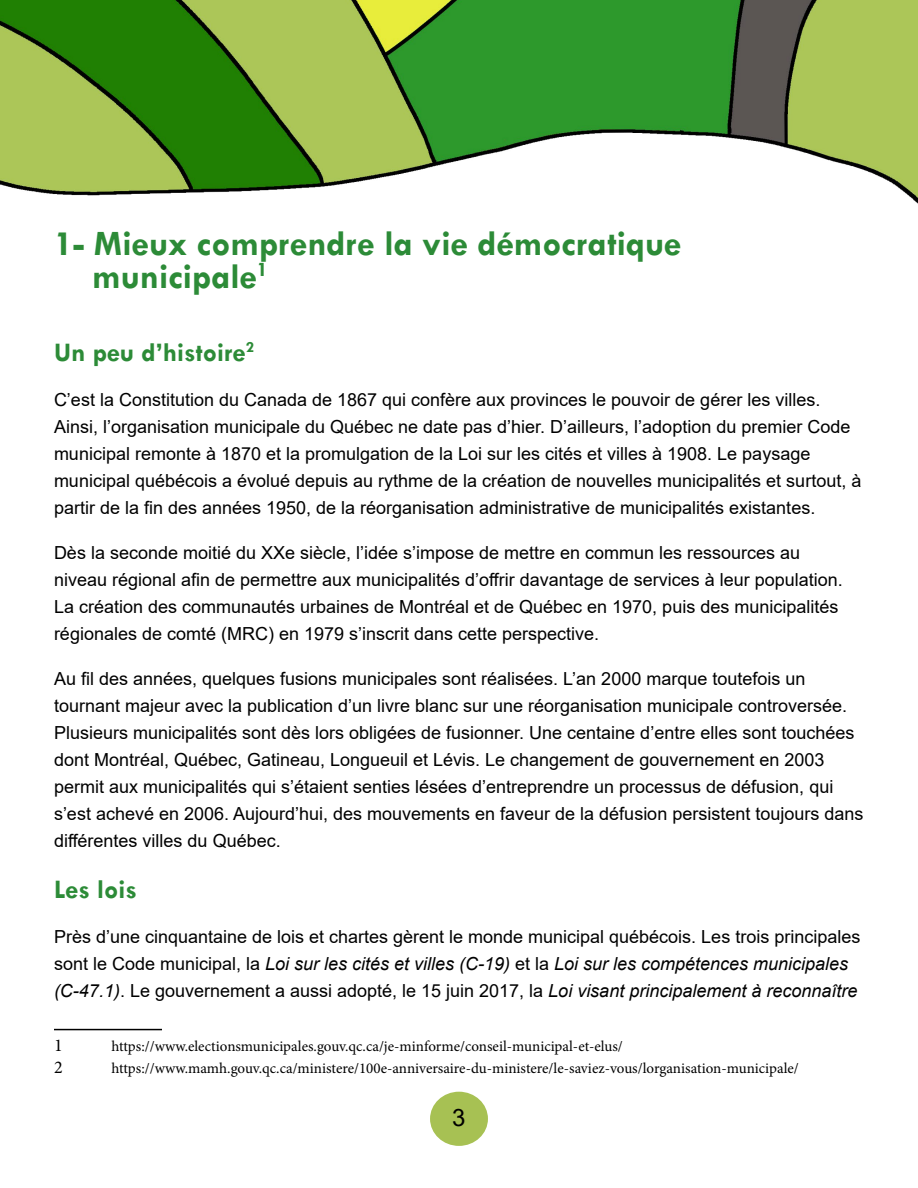
<style>
.page{position:relative;width:918px;height:1188px;background:#fff}
.page>*{position:absolute;margin:0;border:0;box-sizing:border-box;transform-origin:0 0}
.t1{font:700 36px/33px "Tw Cen";color:#2c8b37}
.t2{font:700 27px "Tw Cen";color:#2c8b37}
.t3{font:24px "Arial";color:#000}
.t4{font:18px/27px "Arial";color:#000}
.t5{font:18px "Minion Pro";color:#000}
.t6{font:15px "Minion Pro";color:#000}
.s1{font-style:italic}
</style>
<div class="page">
<div style="left:430px;top:1092px;width:58px;height:54px;background:#a7c153;border-radius:50%"></div>
<img style="left:0;top:0;width:918px;height:204px">
<hr style="left:54px;top:1029px;width:108px;height:1px;background:#000">
<h1 class="t1" style="left:92px;top:227px;width:591px;text-indent:-38px">1- Mieux comprendre la vie démocratique municipale<sup>1</sup></h1>
<h2 class="t2" style="left:54px;top:336px;width:202px">Un peu d’histoire<sup>2</sup></h2>
<p class="t4" style="left:54px;top:386px;width:809px">C’est la Constitution du Canada de 1867 qui confère aux provinces le pouvoir de gérer les villes.<br>Ainsi, l’organisation municipale du Québec ne date pas d’hier. D’ailleurs, l’adoption du premier Code municipal remonte à 1870 et la promulgation de la Loi sur les cités et villes à 1908. Le paysage municipal québécois a évolué depuis au rythme de la création de nouvelles municipalités et surtout, à partir de la fin des années 1950, de la réorganisation administrative de municipalités existantes.</p>
<p class="t4" style="left:54px;top:539px;width:790px">Dès la seconde moitié du XXe siècle, l’idée s’impose de mettre en commun les ressources au niveau régional afin de permettre aux municipalités d’offrir davantage de services à leur population.<br>La création des communautés urbaines de Montréal et de Québec en 1970, puis des municipalités régionales de comté (MRC) en 1979 s’inscrit dans cette perspective.</p>
<p class="t4" style="left:54px;top:665px;width:811px">Au fil des années, quelques fusions municipales sont réalisées. L’an 2000 marque toutefois un tournant majeur avec la publication d’un livre blanc sur une réorganisation municipale controversée.<br>Plusieurs municipalités sont dès lors obligées de fusionner. Une centaine d’entre elles sont touchées dont Montréal, Québec, Gatineau, Longueuil et Lévis. Le changement de gouvernement en 2003 permit aux municipalités qui s’étaient senties lésées d’entreprendre un processus de défusion, qui s’est achevé en 2006. Aujourd’hui, des mouvements en faveur de la défusion persistent toujours dans différentes villes du Québec.</p>
<h2 class="t2" style="left:54px;top:873px;width:85px">Les lois</h2>
<p class="t4" style="left:54px;top:923px;width:808px">Près d’une cinquantaine de lois et chartes gèrent le monde municipal québécois. Les trois principales sont le Code municipal, la <span class="s1">Loi sur les cités et villes (C-19)</span> et la <span class="s1">Loi sur les compétences municipales (C-47.1)</span>. Le gouvernement a aussi adopté, le 15 juin 2017, la <span class="s1">Loi visant principalement à reconnaître</span></p>
<p class="t5" style="left:54px;top:1033px;width:10px">1</p>
<p class="t6" style="left:111px;top:1036px;width:513px">https://www.electionsmunicipales.gouv.qc.ca/je-minforme/conseil-municipal-et-elus/</p>
<p class="t5" style="left:54px;top:1055px;width:10px">2</p>
<p class="t6" style="left:111px;top:1058px;width:689px">https://www.mamh.gouv.qc.ca/ministere/100e-anniversaire-du-ministere/le-saviez-vous/lorganisation-municipale/</p>
<h3 class="t3" style="left:452px;top:1101px;width:15px">3</h3>
</div>
